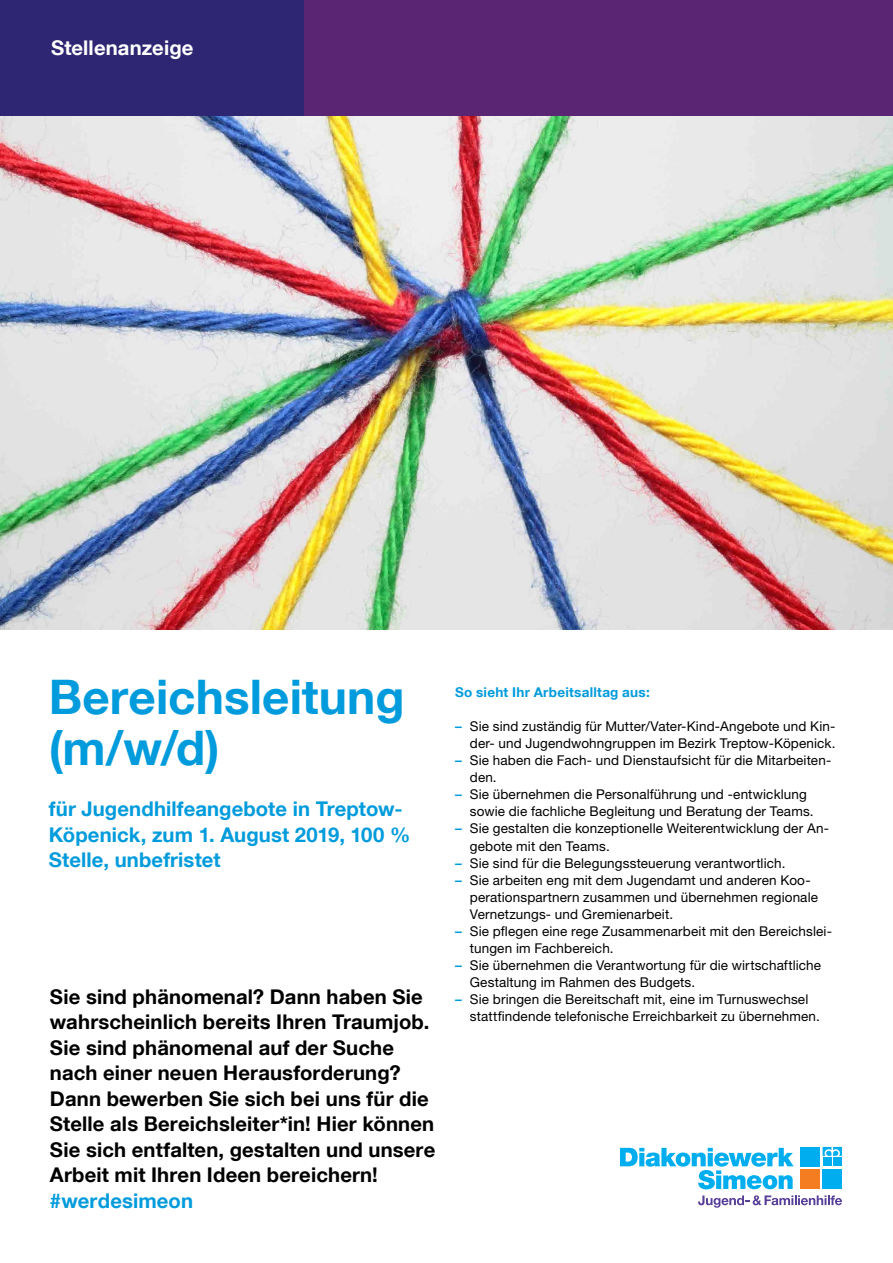
<style>
.page{position:relative;width:893px;height:1263px;background:#fff}
.page>*{position:absolute;margin:0;border:0;box-sizing:border-box;transform-origin:0 0}
._05_Headline_31_75pt{font:700 47.7px/51px "Helvetica Neue LT Com";color:#009bdc}
._01_Texte_13_5pt_Bol{font:700 20.25px/25.5px "Helvetica Neue LT Com";letter-spacing:.005em;color:#000}
._05_Headline_31_75pt-2{font:700 20.25px/25.5px "Helvetica Neue LT Com";letter-spacing:.005em;color:#009bdc}
._01_Texte_13_5pt_Bol-2{font:700 20.25px "Helvetica Neue LT Com";letter-spacing:.005em;color:#fff}
._02_Texte_9pt_Roman{font:13.5px/17px "Helvetica Neue LT Pro";letter-spacing:.01em;color:#000}
._03_Texte_9pt_Bold_B{font:700 13.5px "Helvetica Neue LT Com";letter-spacing:.02em;color:#009bdc}
.s1{color:#009bdc}
.s2{font-family:"Helvetica Neue LT Com";font-weight:700;color:#009bdc}
</style>
<div class="page">
<div style="left:303px;top:0;width:590px;height:117px;background:#5a2572"></div>
<div style="left:0;top:0;width:303px;height:117px;background:#2e2672"></div>
<img style="left:0;top:117px;width:893px;height:512px">
<svg style="left:698px;top:1195px;width:144px;height:13px"></svg>
<div style="left:800px;top:1169px;width:19px;height:20px;background:#f47d21"></div>
<div style="left:823px;top:1169px;width:19px;height:20px;background:#00aeef"></div>
<div style="left:800px;top:1147px;width:19px;height:19px;background:#00aeef"></div>
<svg style="left:620px;top:1148px;width:174px;height:41px"></svg>
<svg style="left:823px;top:1147px;width:19px;height:9px"></svg>
<div style="left:823px;top:1157px;width:8px;height:9px;background:#00aeef"></div>
<div style="left:833px;top:1157px;width:9px;height:9px;background:#00aeef"></div>
<p class="_01_Texte_13_5pt_Bol-2" style="left:51px;top:35px;width:144px">Stellenanzeige</p>
<p class="_05_Headline_31_75pt" style="left:49px;top:670px;width:357px">Bereichsleitung (m/w/d)</p>
<p class="_05_Headline_31_75pt-2" style="left:49px;top:796px;width:363px">für Jugendhilfeangebote in Treptow-<br>Köpenick, zum 1. August 2019, 100 %<br>Stelle, unbefristet</p>
<p class="_01_Texte_13_5pt_Bol" style="left:50px;top:983px;width:387px">Sie sind phänomenal? Dann haben Sie wahrscheinlich bereits Ihren Traumjob.<br>Sie sind phänomenal auf der Suche nach einer neuen Herausforderung?<br>Dann bewerben Sie sich bei uns für die Stelle als Bereichsleiter*in! Hier können Sie sich entfalten, gestalten und unsere Arbeit mit Ihren Ideen bereichern! <span class="s1">#werdesimeon</span></p>
<p class="_03_Texte_9pt_Bold_B" style="left:455px;top:684px;width:196px">So sieht Ihr Arbeitsalltag aus:</p>
<p class="_02_Texte_9pt_Roman" style="left:455px;top:718px;width:382px;text-align:right"><span class="s2">–</span> Sie sind zuständig für Mutter/Vater-Kind-Angebote und Kin&shy;der- und Jugendwohngruppen im Bezirk Treptow-Köpenick.</p>
<p class="_02_Texte_9pt_Roman" style="left:470px;top:752px;width:363px;text-indent:-15px"><span class="s2">–</span> Sie haben die Fach- und Dienstaufsicht für die Mitarbeiten&shy;den.</p>
<p class="_02_Texte_9pt_Roman" style="left:470px;top:786px;width:345px;text-indent:-15px"><span class="s2">–</span> Sie übernehmen die Personalführung und -entwicklung sowie die fachliche Begleitung und Beratung der Teams.</p>
<p class="_02_Texte_9pt_Roman" style="left:470px;top:820px;width:361px;text-indent:-15px"><span class="s2">–</span> Sie gestalten die konzeptionelle Weiterentwicklung der An&shy;gebote mit den Teams.</p>
<p class="_02_Texte_9pt_Roman" style="left:455px;top:854px;width:332px"><span class="s2">–</span> Sie sind für die Belegungssteuerung verantwortlich.</p>
<p class="_02_Texte_9pt_Roman" style="left:470px;top:871px;width:350px;text-indent:-15px"><span class="s2">–</span> Sie arbeiten eng mit dem Jugendamt und anderen Koo&shy;perationspartnern zusammen und übernehmen regionale<br>Vernetzungs- und Gremienarbeit.</p>
<p class="_02_Texte_9pt_Roman" style="left:470px;top:922px;width:364px;text-indent:-15px"><span class="s2">–</span> Sie pflegen eine rege Zusammenarbeit mit den Bereichslei&shy;tungen im Fachbereich.</p>
<p class="_02_Texte_9pt_Roman" style="left:470px;top:956px;width:353px;text-indent:-15px"><span class="s2">–</span> Sie übernehmen die Verantwortung für die wirtschaftliche<br>Gestaltung im Rahmen des Budgets.</p>
<p class="_02_Texte_9pt_Roman" style="left:470px;top:990px;width:351px;text-indent:-15px"><span class="s2">–</span> Sie bringen die Bereitschaft mit, eine im Turnuswechsel stattfindende telefonische Erreichbarkeit zu übernehmen.</p>
</div>
